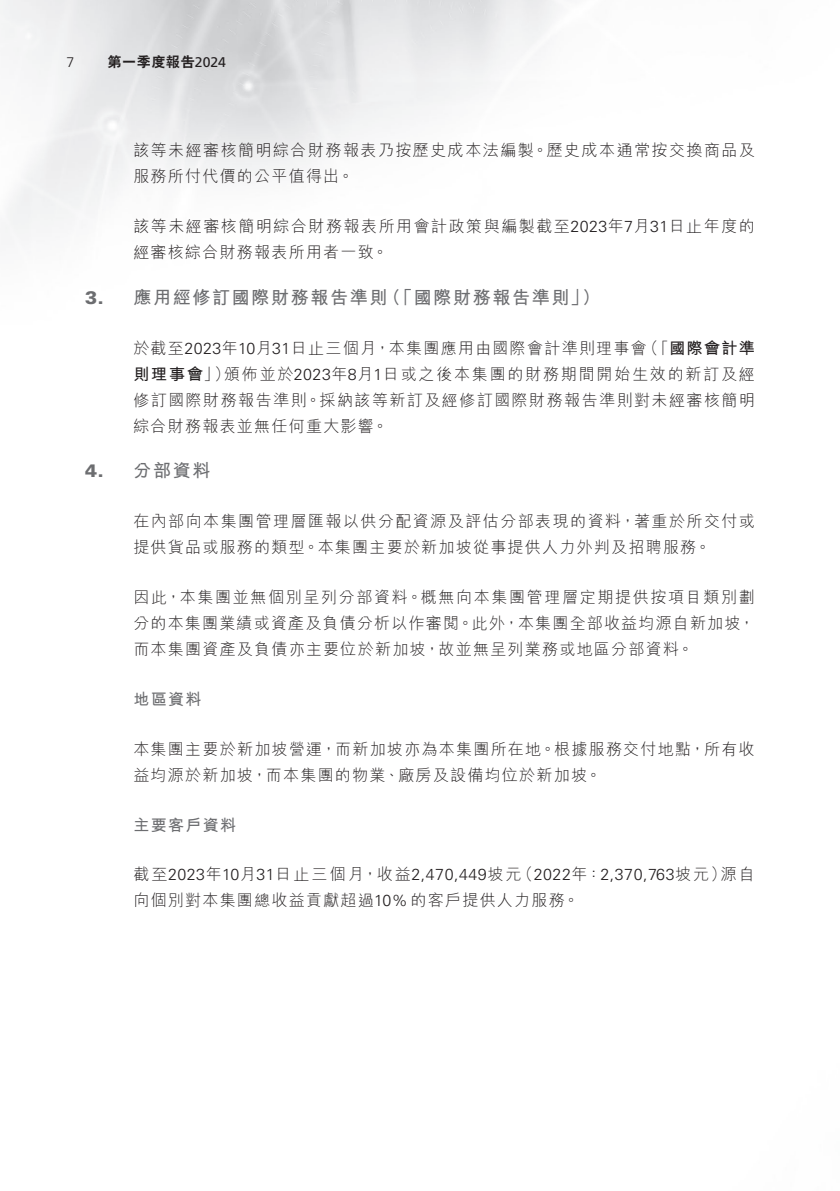
<style>
.page{position:relative;width:840px;height:1191px;background:#fff}
.page>*{position:absolute;margin:0;border:0;box-sizing:border-box;transform-origin:0 0}
.t1{font:700 18px "M Hei HK";letter-spacing:.09em;color:#6c6d70}
.t2{font:300 16px/26px "M Hei HK";letter-spacing:.08em;color:#231f20}
.t3{font:300 16px "Univers LT Std";letter-spacing:.03em;color:#231f20}
.t4{font:700 16px "M Hei HK";letter-spacing:.085em;color:#6c6d70}
.t5{font:800 14px "C Hei 2 HK";letter-spacing:.05em;color:#231f20}
.t6{font:300 14px "Univers LT Std";color:#231f20}
.s1{font-family:"Frutiger LT Std";font-weight:400}
.s2{font-family:"Univers LT Std"}
.s3{font-family:"Univers LT Std";font-weight:900}
.s4{font-weight:700}
.s5{font-family:"M Hei HK"}
</style>
<div class="page">
<p class="t6" style="left:67px;top:53px;width:9px">7</p>
<p class="t5" style="left:107px;top:55px;width:120px">第一季度報告<span class="s1">2024</span></p>
<p class="t2" style="left:133px;top:137px;width:622px">該等未經審核簡明綜合財務報表乃按歷史成本法編製。歷史成本通常按交換商品及服務所付代價的公平值得出。</p>
<p class="t2" style="left:133px;top:213px;width:622px">該等未經審核簡明綜合財務報表所用會計政策與編製截至<span class="s2">2023</span>年<span class="s2">7</span>月<span class="s2">31</span>日止年度的經審核綜合財務報表所用者一致。</p>
<p class="t1" style="left:85px;top:284px;width:516px"><span class="s3">3.</span> 應用經修訂國際財務報告準則（「國際財務報告準則」）</p>
<p class="t2" style="left:133px;top:334px;width:622px;text-align:justify">於截至<span class="s2">2023</span>年<span class="s2">10</span>月<span class="s2">31</span>日止三個月，本集團應用由國際會計準則理事會（「<span class="s4">國際會計準則理事會</span>」）頒佈並於<span class="s2">2023</span>年<span class="s2">8</span>月<span class="s2">1</span>日或之後本集團的財務期間開始生效的新訂及經修訂國際財務報告準則。採納該等新訂及經修訂國際財務報告準則對未經審核簡明綜合財務報表並無任何重大影響。</p>
<p class="t1" style="left:85px;top:458px;width:127px"><span class="s3">4.</span> 分部資料</p>
<p class="t2" style="left:133px;top:508px;width:622px">在內部向本集團管理層匯報以供分配資源及評估分部表現的資料，著重於所交付或提供貨品或服務的類型。本集團主要於新加坡從事提供人力外判及招聘服務。</p>
<p class="t2" style="left:133px;top:584px;width:622px;text-align:justify">因此，本集團並無個別呈列分部資料。概無向本集團管理層定期提供按項目類別劃分的本集團業績或資產及負債分析以作審閱。此外，本集團全部收益均源自新加坡，而本集團資產及負債亦主要位於新加坡，故並無呈列業務或地區分部資料。</p>
<p class="t4" style="left:133px;top:687px;width:69px">地區資料</p>
<p class="t2" style="left:133px;top:735px;width:622px">本集團主要於新加坡營運，而新加坡亦為本集團所在地。根據服務交付地點，所有收益均源於新加坡，而本集團的物業、廠房及設備均位於新加坡。</p>
<p class="t4" style="left:133px;top:813px;width:104px">主要客戶資料</p>
<p class="t3" style="left:133px;top:865px;width:622px"><span class="s5">截至</span>2023<span class="s5">年</span>10<span class="s5">月</span>31<span class="s5">日止三個月，收益</span>2,470,449<span class="s5">坡元（</span>2022<span class="s5">年：</span>2,370,763<span class="s5">坡元）源自</span></p>
<p class="t2" style="left:133px;top:887px;width:447px">向個別對本集團總收益貢獻超過<span class="s2">10%</span>的客戶提供人力服務。</p>
</div>
